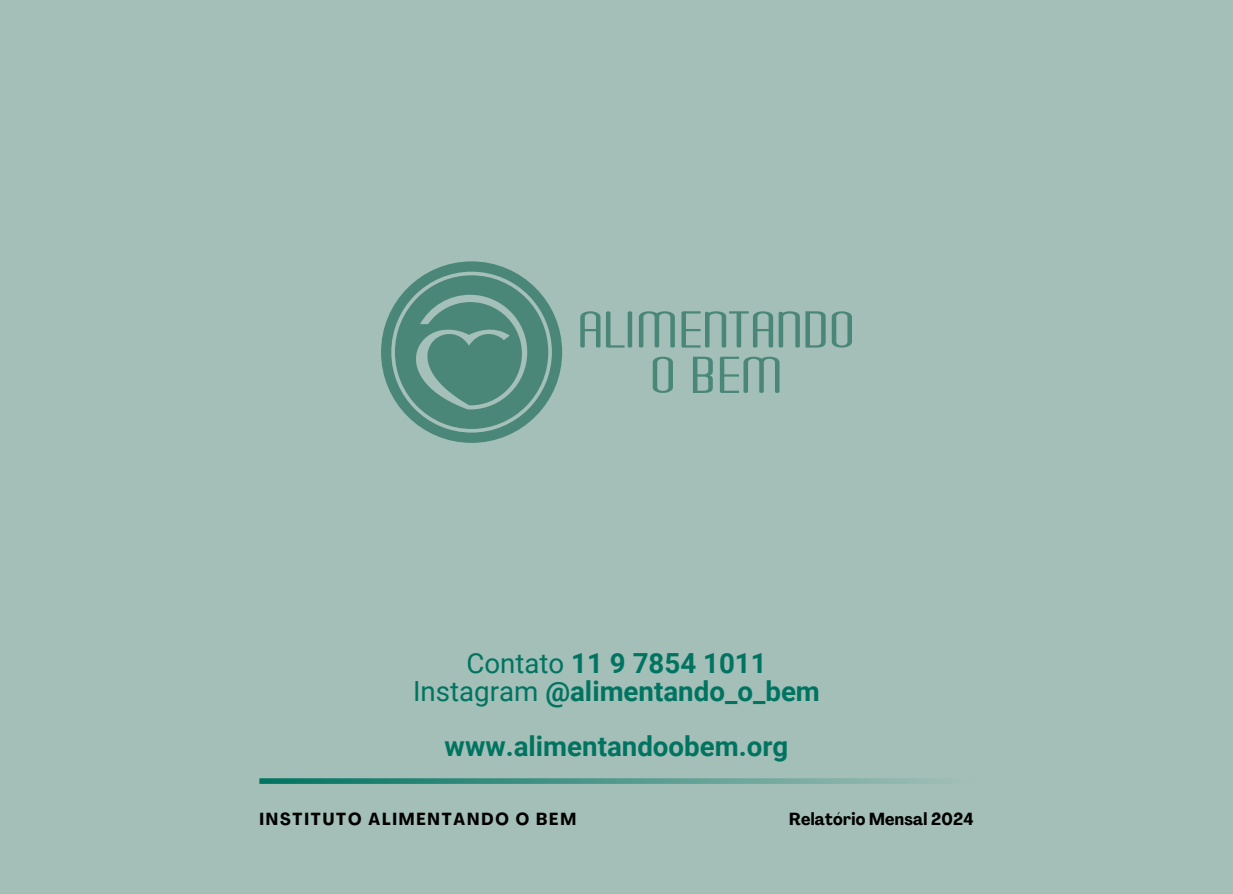
<style>
.page{position:relative;width:1233px;height:894px;background:#fff}
.page>*{position:absolute;margin:0;border:0;box-sizing:border-box;transform-origin:0 0}
.t1{font:700 27.75px/27.5px "Roboto";color:#007461;text-align:center}
.t2{font:700 condensed 17.25px "Agrandir";letter-spacing:.11em;color:#000}
.t3{font:700 condensed 17.25px "Agrandir";letter-spacing:.015em;color:#000}
.s1{font-weight:400}
</style>
<div class="page">
<div style="left:0;top:0;width:1233px;height:893px;background:#a3bfb7"></div>
<div style="left:381px;top:261px;width:181px;height:182px;background:#4a8779;border-radius:50%"></div>
<svg style="left:381px;top:271px;width:171px;height:161px"></svg>
<svg style="left:693px;top:356px;width:20px;height:37px"></svg>
<svg style="left:720px;top:356px;width:60px;height:37px"></svg>
<svg style="left:653px;top:356px;width:20px;height:37px"></svg>
<svg style="left:779px;top:311px;width:47px;height:37px"></svg>
<svg style="left:606px;top:311px;width:26px;height:37px"></svg>
<svg style="left:580px;top:311px;width:20px;height:37px"></svg>
<svg style="left:682px;top:311px;width:91px;height:37px"></svg>
<svg style="left:832px;top:311px;width:20px;height:37px"></svg>
<svg style="left:639px;top:311px;width:36px;height:37px"></svg>
<svg style="left:259px;top:778px;width:670px;height:5px;background:#50998b"></svg>
<h1 class="t1" style="left:413px;top:650px;width:408px"><span class="s1">Contato</span> 11 9 7854 1011<br><span class="s1">Instagram</span> @alimentando_o_bem</h1>
<p class="t1" style="left:445px;top:732px;width:345px">www.alimentandoobem.org</p>
<p class="t2" style="left:259px;top:812px;width:318px">INSTITUTO ALIMENTANDO O BEM</p>
<h2 class="t3" style="left:789px;top:812px;width:186px">Relatório Mensal 2024</h2>
</div>
